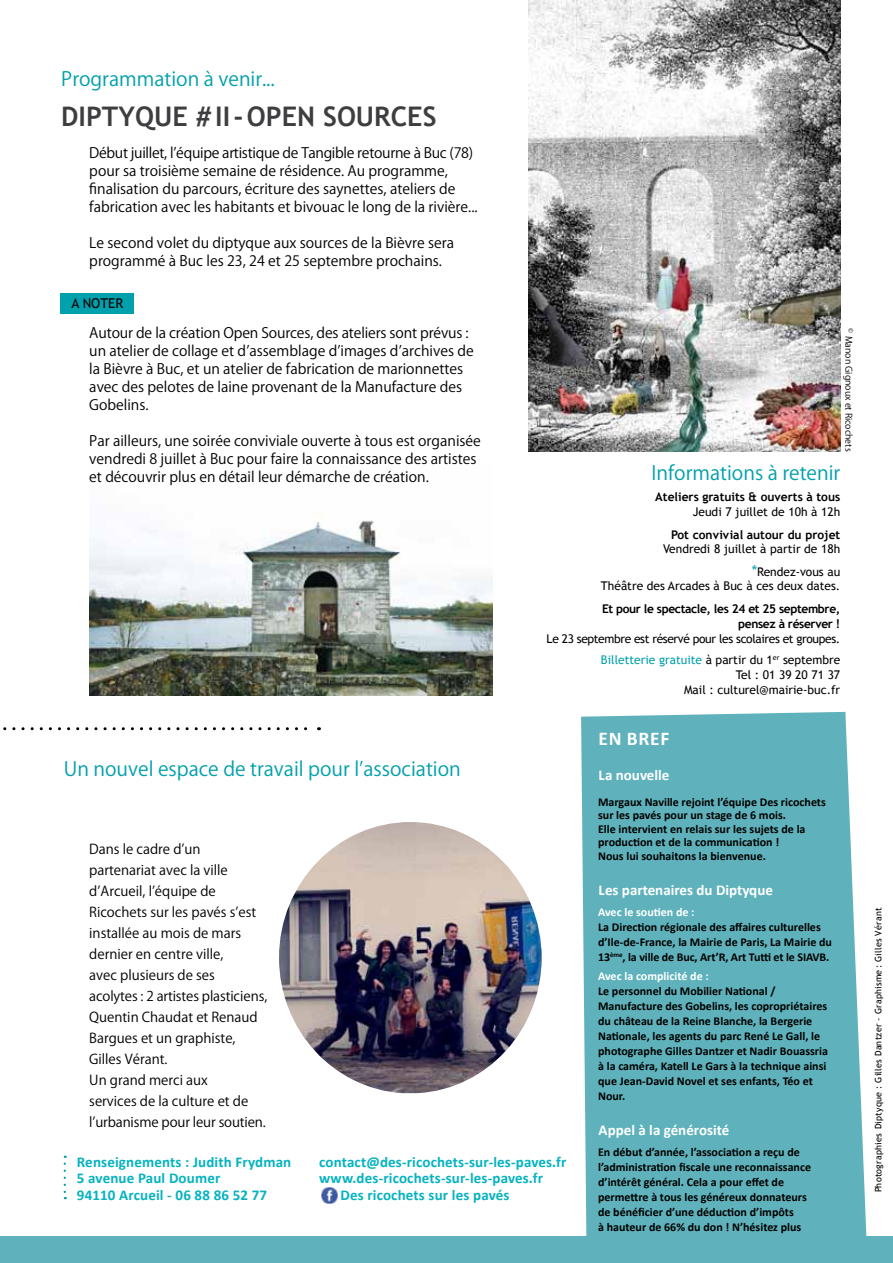
<style>
.page{position:relative;width:893px;height:1263px;background:#fff}
.page>*{position:absolute;margin:0;border:0;box-sizing:border-box;transform-origin:0 0}
.t1{font:700 27px "Trebuchet MS";color:#3e3d40}
.t2{font:19.5px "Koz Go Pr 6 N";color:#00a0ac}
.t3{font:700 19.5px "Calibri";color:#fff}
.t4{font:700 15px/16.5px "Calibri";letter-spacing:.01em;color:#05b3c0}
.t5{font:700 15px "Calibri";color:#fff}
.t6{font:14.25px/18px "Koz Go Pr 6 N";color:#000}
.t7{font:13.5px/21px "Koz Go Pr 6 N";color:#000}
.t8{font:13.5px "Trebuchet MS";color:#000}
.t9{font:700 12px/15px "Calibri";color:#000}
.t10{font:12px/22.5px "Trebuchet MS";color:#000;text-align:right}
.t11{font:12px/21px "Trebuchet MS";letter-spacing:-.03em;color:#000;text-align:right}
.t12{font:700 12px "Trebuchet MS";color:#000}
.t13{font:700 12px/15px "Trebuchet MS";letter-spacing:-.03em;color:#000;text-align:right}
.t14{font:700 12px "Calibri";color:#fff}
.t15{font:9px "Trebuchet MS";letter-spacing:.02em;color:#000}
.t16{font:9px "Koz Go Pr 6 N";color:#000}
.s1{font-size:15px;color:#00a0ac}
.s2{color:#00a0ac}
</style>
<div class="page">
<div style="left:581px;top:712px;width:286px;height:524px;background:#5fb2bb"></div>
<div style="left:0;top:1236px;width:893px;height:27px;background:#5fb2bb"></div>
<svg style="left:64px;top:1155px;width:2px;height:44px"></svg>
<svg style="left:3px;top:727px;width:316px;height:3px"></svg>
<img style="left:279px;top:822px;width:263px;height:271px">
<img style="left:321px;top:1187px;width:17px;height:17px">
<img style="left:89px;top:512px;width:403px;height:183px">
<img style="left:529px;top:0;width:311px;height:451px">
<div style="left:60px;top:293px;width:74px;height:21px;background:#00a0ac"></div>
<h2 class="t2" style="left:61px;top:68px;width:215px">Programmation à venir...</h2>
<h1 class="t1" style="left:61px;top:100px;width:293px">DIPTYQUE #II-Open Sources</h1>
<p class="t6" style="left:89px;top:144px;width:390px">Début juillet, l’équipe artistique de Tangible retourne à Buc (78) pour sa troisième semaine de résidence. Au programme, finalisation du parcours, écriture des saynettes, ateliers de fabrication avec les habitants et bivouac le long de la rivière...</p>
<p class="t6" style="left:89px;top:234px;width:366px">Le second volet du diptyque aux sources de la Bièvre sera programmé à Buc les 23, 24 et 25 septembre prochains.</p>
<p class="t8" style="left:71px;top:295px;width:53px">A NOTER</p>
<p class="t6" style="left:89px;top:324px;width:386px">Autour de la création Open Sources, des ateliers sont prévus : un atelier de collage et d’assemblage d’images d’archives de la Bièvre à Buc, et un atelier de fabrication de marionnettes avec des pelotes de laine provenant de la Manufacture des Gobelins.</p>
<p class="t6" style="left:89px;top:432px;width:393px">Par ailleurs, une soirée conviviale ouverte à tous est organisée vendredi 8 juillet à Buc pour faire la connaissance des artistes et découvrir plus en détail leur démarche de création.</p>
<p class="t16" style="left:854px;top:324px;width:128px;rotate:90deg">C Manon Gignoux et Ricochets</p>
<h2 class="t2" style="left:652px;top:462px;width:190px">Informations à retenir</h2>
<p class="t12" style="left:655px;top:489px;width:186px">Ateliers gratuits &amp; ouverts à tous</p>
<p class="t10" style="left:693px;top:500px;width:149px">Jeudi 7 juillet de 10h à 12h</p>
<p class="t12" style="left:671px;top:527px;width:171px">Pot convivial autour du projet</p>
<p class="t10" style="left:663px;top:538px;width:179px">Vendredi 8 juillet à partir de 18h <span class="s1">*</span>Rendez-vous au</p>
<p class="t10" style="left:601px;top:575px;width:241px">Théâtre des Arcades à Buc à ces deux dates.</p>
<p class="t13" style="left:602px;top:601px;width:240px">Et pour le spectacle, les 24 et 25 septembre, pensez à réserver !</p>
<p class="t11" style="left:547px;top:628px;width:295px">Le 23 septembre est réservé pour les scolaires et groupes.<br><span class="s2">Billetterie gratuite</span> à partir du 1<sup>er</sup> septembre</p>
<p class="t10" style="left:684px;top:667px;width:158px;line-height:15px">Tel : 01 39 20 71 37<br>Mail : culturel@mairie-buc.fr</p>
<h2 class="t2" style="left:64px;top:758px;width:399px">Un nouvel espace de travail pour l’association</h2>
<p class="t7" style="left:89px;top:838px;width:180px">Dans le cadre d’un partenariat avec la ville d’Arcueil, l’équipe de<br>Ricochets sur les pavés s’est installée au mois de mars dernier en centre ville,<br>avec plusieurs de ses<br>acolytes : 2 artistes plasticiens,<br>Quentin Chaudat et Renaud<br>Bargues et un graphiste,<br>Gilles Vérant.<br>Un grand merci aux<br>services de la culture et de l’urbanisme pour leur soutien.</p>
<p class="t4" style="left:77px;top:1153px;width:216px">Renseignements : Judith Frydman<br>5 avenue Paul Doumer<br>94110 Arcueil - 06 88 86 52 77</p>
<p class="t4" style="left:319px;top:1153px;width:249px">contact@des-ricochets-sur-les-paves.fr</p>
<p class="t4" style="left:319px;top:1169px;width:225px">www.des-ricochets-sur-les-paves.fr</p>
<p class="t4" style="left:340px;top:1186px;width:171px">Des ricochets sur les pavés</p>
<h2 class="t3" style="left:598px;top:727px;width:72px">En bref</h2>
<p class="t5" style="left:598px;top:766px;width:73px">La nouvelle</p>
<p class="t9" style="left:598px;top:794px;width:229px;line-height:13.5px">Margaux Naville rejoint l’équipe Des ricochets sur les pavés pour un stage de 6 mois.<br>Elle intervient en relais sur les sujets de la production et de la communication !<br>Nous lui souhaitons la bienvenue.</p>
<p class="t5" style="left:598px;top:880px;width:176px">Les partenaires du Diptyque</p>
<p class="t14" style="left:598px;top:904px;width:98px">Avec le soutien de :</p>
<p class="t9" style="left:598px;top:918px;width:235px">La Direction régionale des affaires culturelles d’Ile-de-France, la Mairie de Paris, La Mairie du<br>13<sup>ème</sup>, la ville de Buc, Art’R, Art Tutti et le SIAVB.</p>
<p class="t14" style="left:598px;top:969px;width:112px">Avec la complicité de :</p>
<p class="t9" style="left:598px;top:983px;width:231px">Le personnel du Mobilier National / Manufacture des Gobelins, les copropriétaires du château de la Reine Blanche, la Bergerie Nationale, les agents du parc René Le Gall, le photographe Gilles Dantzer et Nadir Bouassria à la caméra, Katell Le Gars à la technique ainsi que Jean-David Novel et ses enfants, Téo et Nour.</p>
<p class="t5" style="left:598px;top:1121px;width:132px">Appel à la générosité</p>
<p class="t9" style="left:598px;top:1144px;width:215px">En début d’année, l’association a reçu de l’administration fiscale une reconnaissance d’intérêt général. Cela a pour effet de permettre à tous les généreux donnateurs de bénéficier d’une déduction d’impôts<br>à hauteur de 66% du don ! N’hésitez plus</p>
<p class="t15" style="left:873px;top:1192px;width:286px;rotate:-90deg">Photographies Diptyque : Gilles Dantzer - Graphisme : Gilles Vérant</p>
</div>
